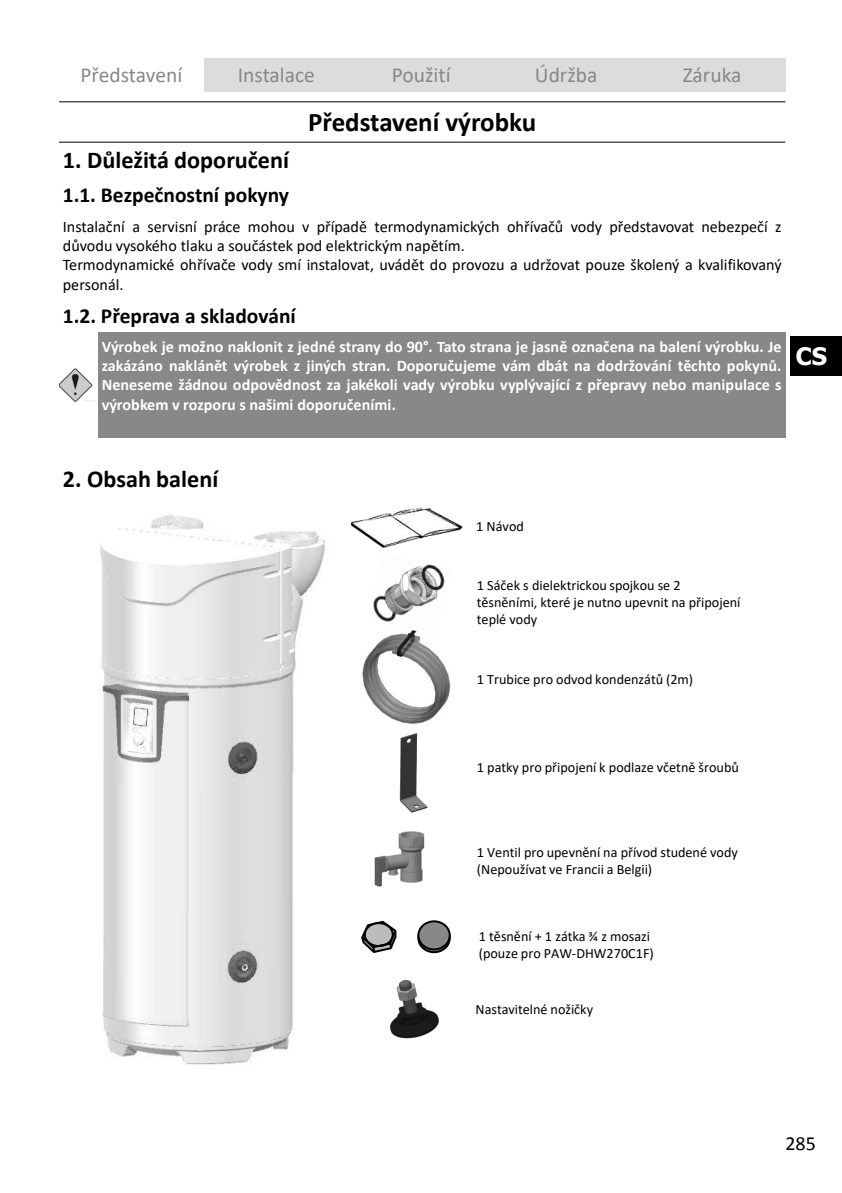
<style>
.page{position:relative;width:842px;height:1193px;background:#fff}
.page>*{position:absolute;margin:0;border:0;box-sizing:border-box;transform-origin:0 0}
.t1{font:700 27px "Calibri";color:#000}
.t2{font:700 24.2px "Calibri";color:#000}
.t3{font:700 24px "Tahoma";color:#fff}
.t4{font:700 21.4px "Calibri";color:#000}
.t5{font:21.4px "Calibri";color:#888}
.t6{font:20px "Calibri";color:#000}
.t7{font:700 16.2px/19.4px "Calibri";color:#fff;text-align:justify}
.t8{font:16.2px/19.4px "Calibri";color:#000}
.t9{font:14.2px/17px "Calibri";color:#000}
</style>
<div class="page">
<div style="left:789px;top:336px;width:52px;height:39px;background:#000"></div>
<div style="left:204px;top:58px;width:144px;height:33px;background:#dcdcdc"></div>
<div style="left:348px;top:58px;width:145px;height:33px;background:#dcdcdc"></div>
<div style="left:493px;top:58px;width:145px;height:33px;background:#dcdcdc"></div>
<div style="left:638px;top:58px;width:147px;height:33px;background:#dcdcdc"></div>
<hr style="left:59px;top:101px;width:726px;height:1px;background:#000">
<div style="left:98px;top:333px;width:687px;height:105px;background:#888"></div>
<hr style="left:59px;top:142px;width:726px;height:1px;background:#000">
<img style="left:59px;top:369px;width:37px;height:33px">
<img style="left:350px;top:508px;width:112px;height:40px">
<img style="left:362px;top:636px;width:88px;height:88px">
<img style="left:399px;top:733px;width:29px;height:80px">
<img style="left:99px;top:514px;width:226px;height:551px">
<img style="left:373px;top:564px;width:72px;height:72px">
<svg style="left:361px;top:920px;width:36px;height:33px"></svg>
<svg style="left:418px;top:924px;width:31px;height:28px"></svg>
<div style="left:417px;top:923px;width:33px;height:30px;border:2px solid #000;border-radius:50%"></div>
<div style="left:418px;top:921px;width:31px;height:28px;background:#888;border-radius:50%"></div>
<div style="left:417px;top:920px;width:33px;height:30px;border:2px solid #000;border-radius:50%"></div>
<img style="left:374px;top:831px;width:51px;height:56px">
<img style="left:389px;top:979px;width:51px;height:60px">
<h3 class="t5" style="left:80px;top:66px;width:103px">Představení</h3>
<h3 class="t5" style="left:237px;top:66px;width:79px">Instalace</h3>
<h3 class="t5" style="left:391px;top:66px;width:60px">Použití</h3>
<h3 class="t5" style="left:534px;top:66px;width:64px">Údržba</h3>
<h3 class="t5" style="left:682px;top:66px;width:60px">Záruka</h3>
<h1 class="t1" style="left:308px;top:111px;width:229px">Představení výrobku</h1>
<h2 class="t2" style="left:63px;top:150px;width:227px">1. Důležitá doporučení</h2>
<h3 class="t4" style="left:63px;top:186px;width:228px">1.1. Bezpečnostní pokyny</h3>
<p class="t8" style="left:63px;top:218px;width:720px">Instalační a servisní práce mohou v případě termodynamických ohřívačů vody představovat nebezpečí z důvodu vysokého tlaku a součástek pod elektrickým napětím.<br>Termodynamické ohřívače vody smí instalovat, uvádět do provozu a udržovat pouze školený a kvalifikovaný personál.</p>
<h3 class="t4" style="left:63px;top:306px;width:234px">1.2. Přeprava a skladování</h3>
<p class="t7" style="left:102px;top:338px;width:681px">Výrobek je možno naklonit z jedné strany do 90°. Tato strana je jasně označena na balení výrobku. Je zakázáno naklánět výrobek z jiných stran. Doporučujeme vám dbát na dodržování těchto pokynů.<br>Neneseme žádnou odpovědnost za jakékoli vady výrobku vyplývající z přepravy nebo manipulace s výrobkem v rozporu s našimi doporučeními.</p>
<h3 class="t3" style="left:795px;top:341px;width:33px">CS</h3>
<h2 class="t2" style="left:63px;top:469px;width:157px">2. Obsah balení</h2>
<p class="t9" style="left:476px;top:519px;width:49px">1 Návod</p>
<p class="t9" style="left:476px;top:578px;width:265px">1 Sáček s dielektrickou spojkou se 2 těsněními, které je nutno upevnit na připojení teplé vody</p>
<p class="t9" style="left:476px;top:672px;width:218px">1 Trubice pro odvod kondenzátů (2m)</p>
<p class="t9" style="left:476px;top:760px;width:263px">1 patky pro připojení k podlaze včetně šroubů</p>
<p class="t9" style="left:476px;top:845px;width:262px">1 Ventil pro upevnění na přívod studené vody (Nepoužívat ve Francii a Belgii)</p>
<p class="t9" style="left:478px;top:928px;width:176px">1 těsnění + 1 zátka ¾ z mosazi (pouze pro PAW-DHW270C1F)</p>
<p class="t9" style="left:475px;top:1001px;width:119px">Nastavitelné nožičky</p>
<h3 class="t6" style="left:785px;top:1131px;width:32px">285</h3>
</div>
